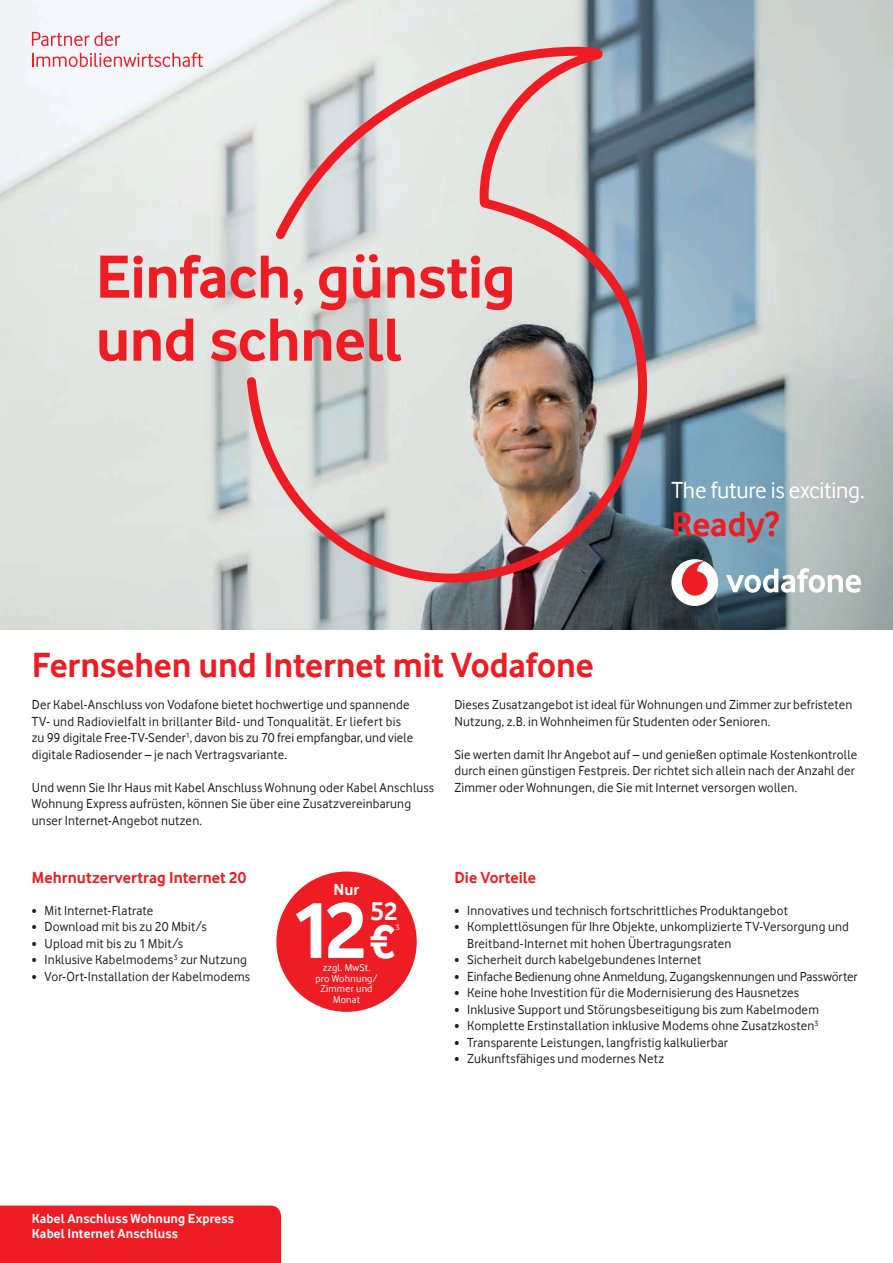
<style>
.page{position:relative;width:893px;height:1263px;background:#fff}
.page>*{position:absolute;margin:0;border:0;box-sizing:border-box;transform-origin:0 0}
.t1{font:700 82.5px "Vodafone Rg";color:#fff}
.t2{font:700 63px/63px "Vodafone Rg";letter-spacing:-.01em;color:#ee1d23}
.t3{font:700 36px "Vodafone Rg";letter-spacing:-.005em;color:#ee1d23}
.t4{font:700 26.4px "Vodafone Rg";color:#fff}
.t5{font:24px "Vodafone Rg";letter-spacing:-.01em;color:#fff}
.t6{font:700 16.5px "Vodafone Rg";letter-spacing:.005em;color:#ee1d23}
.t7{font:700 16.5px "Vodafone Rg";color:#fff}
.t8{font:13.5px/16.5px "Vodafone Rg";letter-spacing:.01em;color:#231f20}
.t9{font:700 13.5px/15px "Vodafone Rg";letter-spacing:.01em;color:#fff}
.t10{font:10.5px/10.5px "Vodafone Rg";letter-spacing:.02em;color:#fff;text-align:center}
.t11{font:7.8px "Vodafone Rg";color:#fff}
.s1{font-size:10.5px}
.s2{font-size:49.5px}
</style>
<div class="page">
<div style="left:0;top:1205px;width:281px;height:58px;background:#ee1d23"></div>
<img style="left:0;top:0;width:893px;height:629px">
<div style="left:671px;top:559px;width:47px;height:47px;background:#fff;border-radius:50%"></div>
<svg style="left:682px;top:561px;width:26px;height:35px"></svg>
<svg style="left:726px;top:568px;width:135px;height:25px"></svg>
<svg style="left:32px;top:32px;width:88px;height:14px"></svg>
<svg style="left:32px;top:53px;width:171px;height:14px"></svg>
<img style="left:242px;top:43px;width:401px;height:544px">
<div style="left:276px;top:871px;width:141px;height:141px;background:#ee1d23;border-radius:50%"></div>
<h2 class="t2" style="left:96px;top:244px;width:422px">Einfach, günstig und schnell</h2>
<h3 class="t3" style="left:32px;top:644px;width:563px">Fernsehen und Internet mit Vodafone</h3>
<h3 class="t5" style="left:671px;top:476px;width:195px">The future is exciting.</h3>
<h3 class="t3" style="left:671px;top:503px;width:109px">Ready?</h3>
<p class="t8" style="left:32px;top:696px;width:383px">Der Kabel-Anschluss von Vodafone bietet hochwertige und spannende TV- und Radiovielfalt in brillanter Bild- und Tonqualität. Er liefert bis zu 99 digitale Free-TV-Sender<sup>1</sup>, davon bis zu 70 frei empfangbar, und viele digitale Radiosender – je nach Vertragsvariante.</p>
<p class="t8" style="left:32px;top:779px;width:404px">Und wenn Sie Ihr Haus mit Kabel Anschluss Wohnung oder Kabel Anschluss<br>Wohnung Express aufrüsten, können Sie über eine Zusatzvereinbarung unser Internet-Angebot nutzen.</p>
<p class="t6" style="left:32px;top:867px;width:216px">Mehrnutzervertrag Internet 20</p>
<p class="t8" style="left:32px;top:902px;width:123px"><span class="s1">•</span> Mit Internet-Flatrate</p>
<p class="t8" style="left:32px;top:918px;width:176px"><span class="s1">•</span> Download mit bis zu 20 Mbit/s</p>
<p class="t8" style="left:32px;top:935px;width:153px"><span class="s1">•</span> Upload mit bis zu 1Mbit/s</p>
<p class="t8" style="left:32px;top:951px;width:216px"><span class="s1">•</span> Inklusive Kabelmodems<sup>3</sup> zur Nutzung</p>
<p class="t8" style="left:32px;top:968px;width:220px"><span class="s1">•</span> Vor-Ort-Installation der Kabelmodems</p>
<p class="t7" style="left:334px;top:880px;width:27px">Nur</p>
<h1 class="t1" style="left:291px;top:883px;width:105px">12<span class="s2">€</span></h1>
<h3 class="t4" style="left:371px;top:896px;width:28px">52</h3>
<p class="t11" style="left:396px;top:923px;width:6px">3</p>
<p class="t10" style="left:315px;top:963px;width:64px">zzgl. MwSt. pro Wohnung/<br>Zimmer und<br>Monat</p>
<p class="t8" style="left:454px;top:696px;width:399px">Dieses Zusatzangebot ist ideal für Wohnungen und Zimmer zur befristeten<br>Nutzung, z.B. in Wohnheimen für Studenten oder Senioren.</p>
<p class="t8" style="left:454px;top:746px;width:404px">Sie werten damit Ihr Angebot auf – und genießen optimale Kostenkontrolle durch einen günstigen Festpreis. Der richtet sich allein nach der Anzahl der<br>Zimmer oder Wohnungen, die Sie mit Internet versorgen wollen.</p>
<p class="t6" style="left:454px;top:867px;width:83px">Die Vorteile</p>
<p class="t8" style="left:454px;top:902px;width:335px"><span class="s1">•</span> Innovatives und technisch fortschrittliches Produktangebot</p>
<p class="t8" style="left:467px;top:918px;width:383px;text-indent:-13px"><span class="s1">•</span> Komplettlösungen für Ihre Objekte, unkomplizierte TV-Versorgung und<br>Breitband-Internet mit hohen Übertragungsraten</p>
<p class="t8" style="left:454px;top:951px;width:248px"><span class="s1">•</span> Sicherheit durch kabelgebundenes Internet</p>
<p class="t8" style="left:454px;top:968px;width:405px"><span class="s1">•</span> Einfache Bedienung ohne Anmeldung, Zugangskennungen und Passwörter</p>
<p class="t8" style="left:454px;top:984px;width:346px"><span class="s1">•</span> Keine hohe Investition für die Modernisierung des Hausnetzes</p>
<p class="t8" style="left:454px;top:1001px;width:366px"><span class="s1">•</span> Inklusive Support und Störungsbeseitigung bis zum Kabelmodem</p>
<p class="t8" style="left:454px;top:1017px;width:366px"><span class="s1">•</span> Komplette Erstinstallation inklusive Modems ohne Zusatzkosten<sup>3</sup></p>
<p class="t8" style="left:454px;top:1034px;width:275px"><span class="s1">•</span> Transparente Leistungen, langfristig kalkulierbar</p>
<p class="t8" style="left:454px;top:1050px;width:211px"><span class="s1">•</span> Zukunftsfähiges und modernes Netz</p>
<p class="t9" style="left:32px;top:1211px;width:204px">Kabel Anschluss Wohnung Express<br>Kabel Internet Anschluss</p>
</div>
